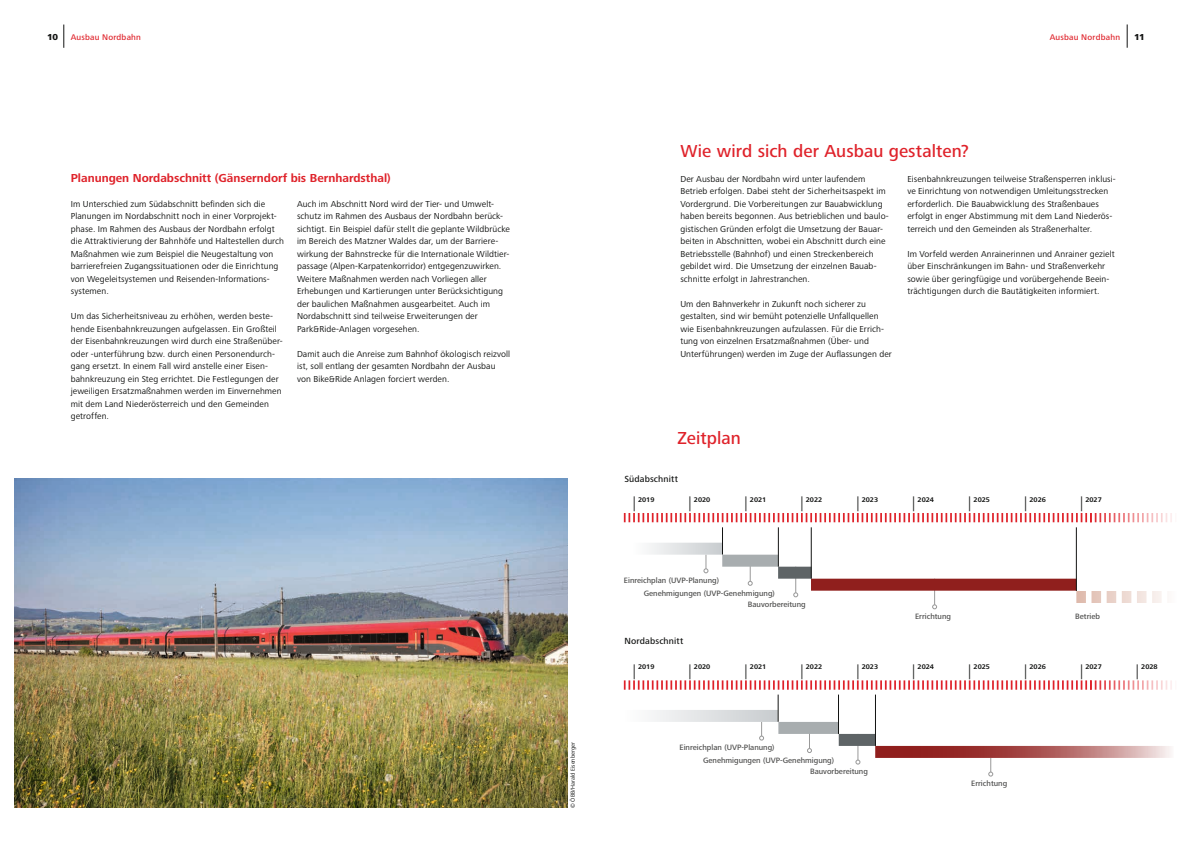
<style>
.page{position:relative;width:1191px;height:842px;background:#fff}
.page>*{position:absolute;margin:0;border:0;box-sizing:border-box;transform-origin:0 0}
.t1{font:500 18px "Frutiger Next Pro";letter-spacing:.005em;color:#df222a}
.t2{font:700 12px "Frutiger Next Pro";color:#df222a}
.t3{font:500 9.2px "Frutiger Next Pro";letter-spacing:.015em;color:#131413}
.t4{font:9px/12.5px "Frutiger Next Pro";letter-spacing:.01em;color:#131413}
.t5{font:800 9px "Frutiger Next Pro";color:#131413}
.t6{font:500 8.5px "Frutiger Next Pro";letter-spacing:.025em;color:#df222a}
.t7{font:500 8px "Frutiger Next Pro";color:#4d4d4c}
.t8{font:700 7px "Frutiger Next Pro";color:#131413}
.t9{font:6px "Frutiger Next Pro";color:#131413}
.s1{font-weight:300;font-stretch:condensed;font-size:15px}
</style>
<div class="page">
<svg style="left:64px;top:25px;width:1px;height:23px"></svg>
<svg style="left:1127px;top:24px;width:1px;height:24px"></svg>
<svg style="left:624px;top:513px;width:548px;height:96px"></svg>
<hr style="left:778px;top:527px;width:1px;height:40px;background:#131413">
<hr style="left:811px;top:527px;width:1px;height:52px;background:#131413">
<hr style="left:1076px;top:527px;width:1px;height:64px;background:#131413">
<svg style="left:624px;top:680px;width:548px;height:96px"></svg>
<hr style="left:838px;top:695px;width:1px;height:39px;background:#131413">
<hr style="left:875px;top:695px;width:1px;height:51px;background:#131413">
<img style="left:14px;top:478px;width:553px;height:330px">
<p class="t5" style="left:47px;top:32px;width:12px">10</p>
<p class="t6" style="left:71px;top:32px;width:72px">Ausbau Nordbahn</p>
<p class="t6" style="left:1049px;top:32px;width:72px">Ausbau Nordbahn</p>
<p class="t5" style="left:1134px;top:32px;width:12px">11</p>
<h2 class="t2" style="left:71px;top:171px;width:321px">Planungen Nordabschnitt (Gänserndorf bis Bernhardsthal)</h2>
<p class="t4" style="left:297px;top:198px;width:214px">Auch im Abschnitt Nord wird der Tier- und Umwelt&shy;schutz im Rahmen des Ausbaus der Nordbahn berück&shy;sichtigt. Ein Beispiel dafür stellt die geplante Wildbrücke im Bereich des Matzner Waldes dar, um der Barriere&shy;wirkung der Bahnstrecke für die Internationale Wildtier&shy;passage (Alpen-Karpatenkorridor) entgegenzuwirken.<br>Weitere Maßnahmen werden nach Vorliegen aller Erhebungen und Kartierungen unter Berücksichtigung der baulichen Maßnahmen ausgearbeitet. Auch im Nordabschnitt sind teilweise Erweiterungen der Park&amp;Ride-Anlagen vorgesehen.</p>
<p class="t4" style="left:297px;top:348px;width:215px">Damit auch die Anreise zum Bahnhof ökologisch reizvoll ist, soll entlang der gesamten Nordbahn der Ausbau von Bike&amp;Ride Anlagen forciert werden.</p>
<p class="t4" style="left:71px;top:198px;width:215px">Im Unterschied zum Südabschnitt befinden sich die Planungen im Nordabschnitt noch in einer Vorprojekt&shy;phase. Im Rahmen des Ausbaus der Nordbahn erfolgt die Attraktivierung der Bahnhöfe und Haltestellen durch Maßnahmen wie zum Beispiel die Neugestaltung von barrierefreien Zugangssituationen oder die Einrichtung von Wegeleitsystemen und Reisenden-Informations&shy;systemen.</p>
<p class="t4" style="left:71px;top:310px;width:213px">Um das Sicherheitsniveau zu erhöhen, werden beste&shy;hende Eisenbahnkreuzungen aufgelassen. Ein Großteil der Eisenbahnkreuzungen wird durch eine Straßenüber&shy;oder -unterführung bzw. durch einen Personendurch&shy;gang ersetzt. In einem Fall wird anstelle einer Eisen&shy;bahnkreuzung ein Steg errichtet. Die Festlegungen der jeweiligen Ersatzmaßnahmen werden im Einvernehmen mit dem Land Niederösterreich und den Gemeinden getroffen.</p>
<p class="t9" style="left:569px;top:808px;width:68px;rotate:-90deg">© ÖBB/Harald Eisenberger</p>
<h1 class="t1" style="left:680px;top:141px;width:290px">Wie wird sich der Ausbau gestalten?</h1>
<p class="t4" style="left:680px;top:173px;width:210px">Der Ausbau der Nordbahn wird unter laufendem Betrieb erfolgen. Dabei steht der Sicherheitsaspekt im Vordergrund. Die Vorbereitungen zur Bauabwicklung haben bereits begonnen. Aus betrieblichen und baulo&shy;gistischen Gründen erfolgt die Umsetzung der Bauar&shy;beiten in Abschnitten, wobei ein Abschnitt durch eine Betriebsstelle (Bahnhof) und einen Streckenbereich gebildet wird. Die Umsetzung der einzelnen Bauab&shy;schnitte erfolgt in Jahrestranchen.</p>
<p class="t4" style="left:680px;top:298px;width:213px">Um den Bahnverkehr in Zukunft noch sicherer zu gestalten, sind wir bemüht potenzielle Unfallquellen wie Eisenbahnkreuzungen aufzulassen. Für die Errich&shy;tung von einzelnen Ersatzmaßnahmen (Über- und Unterführungen) werden im Zuge der Auflassungen der</p>
<p class="t4" style="left:907px;top:173px;width:210px">Eisenbahnkreuzungen teilweise Straßensperren inklusi&shy;ve Einrichtung von notwendigen Umleitungsstrecken erforderlich. Die Bauabwicklung des Straßenbaues erfolgt in enger Abstimmung mit dem Land Niederös&shy;terreich und den Gemeinden als Straßenerhalter.</p>
<p class="t4" style="left:907px;top:248px;width:209px">Im Vorfeld werden Anrainerinnen und Anrainer gezielt über Einschränkungen im Bahn- und Straßenverkehr sowie über geringfügige und vorübergehende Beein&shy;trächtigungen durch die Bautätigkeiten informiert.</p>
<h1 class="t1" style="left:677px;top:428px;width:65px">Zeitplan</h1>
<p class="t3" style="left:624px;top:474px;width:55px">Südabschnitt</p>
<p class="t8" style="left:632px;top:495px;width:23px"><span class="s1">|</span> 2019</p>
<p class="t8" style="left:688px;top:495px;width:23px"><span class="s1">|</span> 2020</p>
<p class="t8" style="left:744px;top:495px;width:23px"><span class="s1">|</span> 2021</p>
<p class="t8" style="left:800px;top:495px;width:23px"><span class="s1">|</span> 2022</p>
<p class="t8" style="left:856px;top:495px;width:23px"><span class="s1">|</span> 2023</p>
<p class="t8" style="left:912px;top:495px;width:23px"><span class="s1">|</span> 2024</p>
<p class="t8" style="left:968px;top:495px;width:23px"><span class="s1">|</span> 2025</p>
<p class="t7" style="left:624px;top:576px;width:96px">Einreichplan (UVP-Planung)</p>
<p class="t7" style="left:643px;top:588px;width:133px">Genehmigungen (UVP-Genehmigung)</p>
<p class="t3" style="left:624px;top:636px;width:60px">Nordabschnitt</p>
<p class="t7" style="left:748px;top:600px;width:59px">Bauvorbereitung</p>
<p class="t8" style="left:632px;top:663px;width:23px"><span class="s1">|</span> 2019</p>
<p class="t8" style="left:688px;top:663px;width:23px"><span class="s1">|</span> 2020</p>
<p class="t8" style="left:744px;top:663px;width:23px"><span class="s1">|</span> 2021</p>
<p class="t8" style="left:800px;top:663px;width:23px"><span class="s1">|</span> 2022</p>
<p class="t8" style="left:856px;top:663px;width:23px"><span class="s1">|</span> 2023</p>
<p class="t7" style="left:915px;top:612px;width:38px">Errichtung</p>
<p class="t8" style="left:912px;top:663px;width:23px"><span class="s1">|</span> 2024</p>
<p class="t8" style="left:968px;top:663px;width:23px"><span class="s1">|</span> 2025</p>
<p class="t8" style="left:1024px;top:495px;width:23px"><span class="s1">|</span> 2026</p>
<p class="t8" style="left:1080px;top:495px;width:23px"><span class="s1">|</span> 2027</p>
<p class="t7" style="left:1075px;top:612px;width:26px">Betrieb</p>
<p class="t8" style="left:1024px;top:663px;width:23px"><span class="s1">|</span> 2026</p>
<p class="t8" style="left:1080px;top:663px;width:23px"><span class="s1">|</span> 2027</p>
<p class="t7" style="left:679px;top:743px;width:96px">Einreichplan (UVP-Planung)</p>
<p class="t7" style="left:703px;top:755px;width:133px">Genehmigungen (UVP-Genehmigung)</p>
<p class="t7" style="left:810px;top:767px;width:59px">Bauvorbereitung</p>
<p class="t7" style="left:971px;top:779px;width:38px">Errichtung</p>
<p class="t8" style="left:1136px;top:663px;width:23px"><span class="s1">|</span> 2028</p>
</div>
